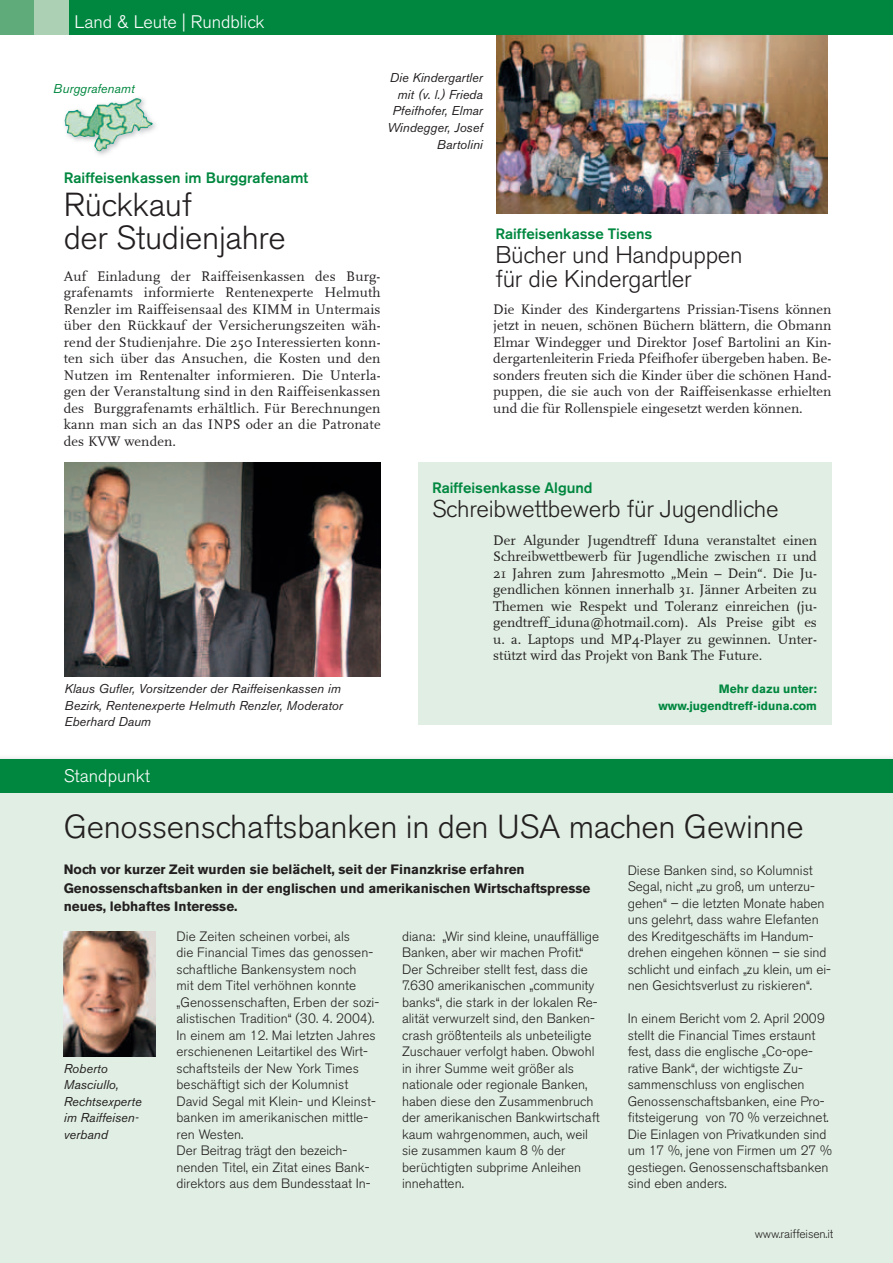
<style>
.page{position:relative;width:893px;height:1263px;background:#fff}
.page>*{position:absolute;margin:0;border:0;box-sizing:border-box;transform-origin:0 0}
.t1{font:300 33px/33px "Akzidenz Grotesk BE";letter-spacing:-.01em;color:#231f20}
.t2{font:300 24px/24px "Akzidenz Grotesk BE";letter-spacing:-.01em;color:#231f20}
.t3{font:300 18px "Akzidenz Grotesk BE";color:#fff}
.t4{font:500 15px "Akzidenz Grotesk BE";color:#00873f}
.t5{font:14.25px/16.5px "FF Scala";color:#231f20;text-align:justify}
.t6{font:300 13.5px/16.5px "Akzidenz Grotesk BE";color:#231f20}
.t7{font:700 13.5px/18.8px "Akzidenz Grotesk BE";color:#231f20}
.t8{font:italic 12.75px/16.5px "Akzidenz Grotesk BE";color:#231f20}
.t9{font:italic 12.75px "Akzidenz Grotesk BE";color:#00873f}
.t10{font:700 12px/16.5px "Akzidenz Grotesk BE";color:#00873f;text-align:right}
.t11{font:300 12px "Akzidenz Grotesk BE";letter-spacing:-.01em;color:#231f20}
</style>
<div class="page">
<img style="left:496px;top:34px;width:331px;height:180px">
<div style="left:0;top:760px;width:893px;height:503px;background:#e0eee3"></div>
<div style="left:0;top:759px;width:893px;height:33px;background:#00873f"></div>
<div style="left:418px;top:462px;width:414px;height:263px;background:#e0eee3"></div>
<div style="left:68px;top:0;width:825px;height:34px;background:#00873f"></div>
<div style="left:0;top:0;width:34px;height:34px;background:#60ab7a"></div>
<div style="left:34px;top:0;width:34px;height:34px;background:#acd0b4"></div>
<img style="left:65px;top:462px;width:316px;height:214px">
<img style="left:64px;top:119px;width:92px;height:36px">
<img style="left:65px;top:98px;width:88px;height:53px">
<img style="left:64px;top:931px;width:91px;height:125px">
<h3 class="t3" style="left:74px;top:12px;width:192px">Land &amp; Leute | Rundblick</h3>
<p class="t9" style="left:53px;top:80px;width:83px">Burggrafenamt</p>
<p class="t8" style="left:387px;top:70px;width:97px;text-align:right">Die Kindergartler mit (v. l.) Frieda<br>Pfeifhofer, Elmar<br>Windegger, Josef<br>Bartolini</p>
<p class="t4" style="left:64px;top:169px;width:246px">Raiffeisenkassen im Burggrafenamt</p>
<h1 class="t1" style="left:64px;top:189px;width:223px">Rückkauf<br>der Studienjahre</h1>
<p class="t5" style="left:64px;top:268px;width:318px">Auf Einladung der Raiffeisenkassen des Burg&shy;grafenamts informierte Rentenexperte Helmuth Renzler im Raiffeisensaal des KIMM in Untermais über den Rückkauf der Versicherungszeiten wäh&shy;rend der Studienjahre. Die 250 Interessierten konn&shy;ten sich über das Ansuchen, die Kosten und den Nutzen im Rentenalter informieren. Die Unterla&shy;gen der Veranstaltung sind in den Raiffeisenkassen des Burggrafenamts erhältlich. Für Berechnungen kann man sich an das INPS oder an die Patronate des KVW wenden.</p>
<p class="t4" style="left:495px;top:224px;width:158px">Raiffeisenkasse Tisens</p>
<h2 class="t2" style="left:495px;top:243px;width:249px">Bücher und Handpuppen für die Kindergartler</h2>
<p class="t5" style="left:493px;top:301px;width:340px">Die Kinder des Kindergartens Prissian-Tisens können jetzt in neuen, schönen Büchern blättern, die Obmann Elmar Windegger und Direktor Josef Bartolini an Kin&shy;dergartenleiterin Frieda Pfeifhofer übergeben haben. Be&shy;sonders freuten sich die Kinder über die schönen Hand&shy;puppen, die sie auch von der Raiffeisenkasse erhielten und die für Rollenspiele eingesetzt werden können.</p>
<p class="t8" style="left:64px;top:680px;width:280px">Klaus Gufler, Vorsitzender der Raiffeisenkassen im<br>Bezirk, Rentenexperte Helmuth Renzler, Moderator<br>Eberhard Daum</p>
<p class="t4" style="left:432px;top:478px;width:162px">Raiffeisenkasse Algund</p>
<h2 class="t2" style="left:432px;top:497px;width:348px">Schreibwettbewerb für Jugendliche</h2>
<p class="t5" style="left:493px;top:532px;width:325px">Der Algunder Jugendtreff Iduna veranstaltet einen Schreibwettbewerb für Jugendliche zwischen 11 und 21 Jahren zum Jahresmotto „Mein – Dein“. Die Ju&shy;gendlichen können innerhalb 31. Jänner Arbeiten zu Themen wie Respekt und Toleranz einreichen (ju&shy;gendtreff_iduna@hotmail.com). Als Preise gibt es u. a. Laptops und MP4-Player zu gewinnen. Unter&shy;stützt wird das Projekt von Bank The Future.</p>
<p class="t10" style="left:658px;top:681px;width:160px">Mehr dazu unter: www.jugendtreff-iduna.com</p>
<h3 class="t3" style="left:64px;top:766px;width:88px">Standpunkt</h3>
<h1 class="t1" style="left:64px;top:811px;width:741px">Genossenschaftsbanken in den USA machen Gewinne</h1>
<p class="t7" style="left:64px;top:860px;width:528px">Noch vor kurzer Zeit wurden sie belächelt, seit der Finanzkrise erfahren<br>Genossenschaftsbanken in der englischen und amerikanischen Wirtschaftspresse neues, lebhaftes Interesse.</p>
<p class="t8" style="left:64px;top:1060px;width:79px">Roberto<br>Masciullo,<br>Rechtsexperte im Raiffeisen&shy;verband</p>
<p class="t6" style="left:176px;top:928px;width:204px">Die Zeiten scheinen vorbei, als<br>die Financial Times das genossen&shy;schaftliche Bankensystem noch<br>mit dem Titel verhöhnen konnte „Genossenschaften, Erben der sozi&shy;alistischen Tradition“ (30. 4. 2004).<br>In einem am 12. Mai letzten Jahres erschienenen Leitartikel des Wirt&shy;schaftsteils der New York Times beschäftigt sich der Kolumnist<br>David Segal mit Klein- und Kleinst&shy;banken im amerikanischen mittle&shy;ren Westen.<br>Der Beitrag trägt den bezeich&shy;nenden Titel, ein Zitat eines Bank&shy;direktors aus dem Bundesstaat In-</p>
<p class="t6" style="left:402px;top:928px;width:199px">diana: „Wir sind kleine, unauffällige<br>Banken, aber wir machen Profit.“<br>Der Schreiber stellt fest, dass die<br>7.630 amerikanischen „community banks“, die stark in der lokalen Re&shy;alität verwurzelt sind, den Banken&shy;crash größtenteils als unbeteiligte<br>Zuschauer verfolgt haben. Obwohl in ihrer Summe weit größer als nationale oder regionale Banken, haben diese den Zusammenbruch der amerikanischen Bankwirtschaft kaum wahrgenommen, auch, weil sie zusammen kaum 8 % der berüchtigten subprime Anleihen innehatten.</p>
<p class="t6" style="left:628px;top:862px;width:205px">Diese Banken sind, so Kolumnist Segal, nicht „zu groß, um unterzu&shy;gehen“ – die letzten Monate haben uns gelehrt, dass wahre Elefanten des Kreditgeschäfts im Handum&shy;drehen eingehen können – sie sind schlicht und einfach „zu klein, um ei&shy;nen Gesichtsverlust zu riskieren“.</p>
<p class="t6" style="left:628px;top:1010px;width:206px">In einem Bericht vom 2. April 2009 stellt die Financial Times erstaunt fest, dass die englische „Co-ope&shy;rative Bank“, der wichtigste Zu&shy;sammenschluss von englischen<br>Genossenschaftsbanken, eine Pro&shy;fitsteigerung von 70 % verzeichnet.<br>Die Einlagen von Privatkunden sind um 17 %, jene von Firmen um 27 % gestiegen. Genossenschaftsbanken sind eben anders.</p>
<p class="t11" style="left:755px;top:1227px;width:80px">www.raiffeisen.it</p>
</div>
